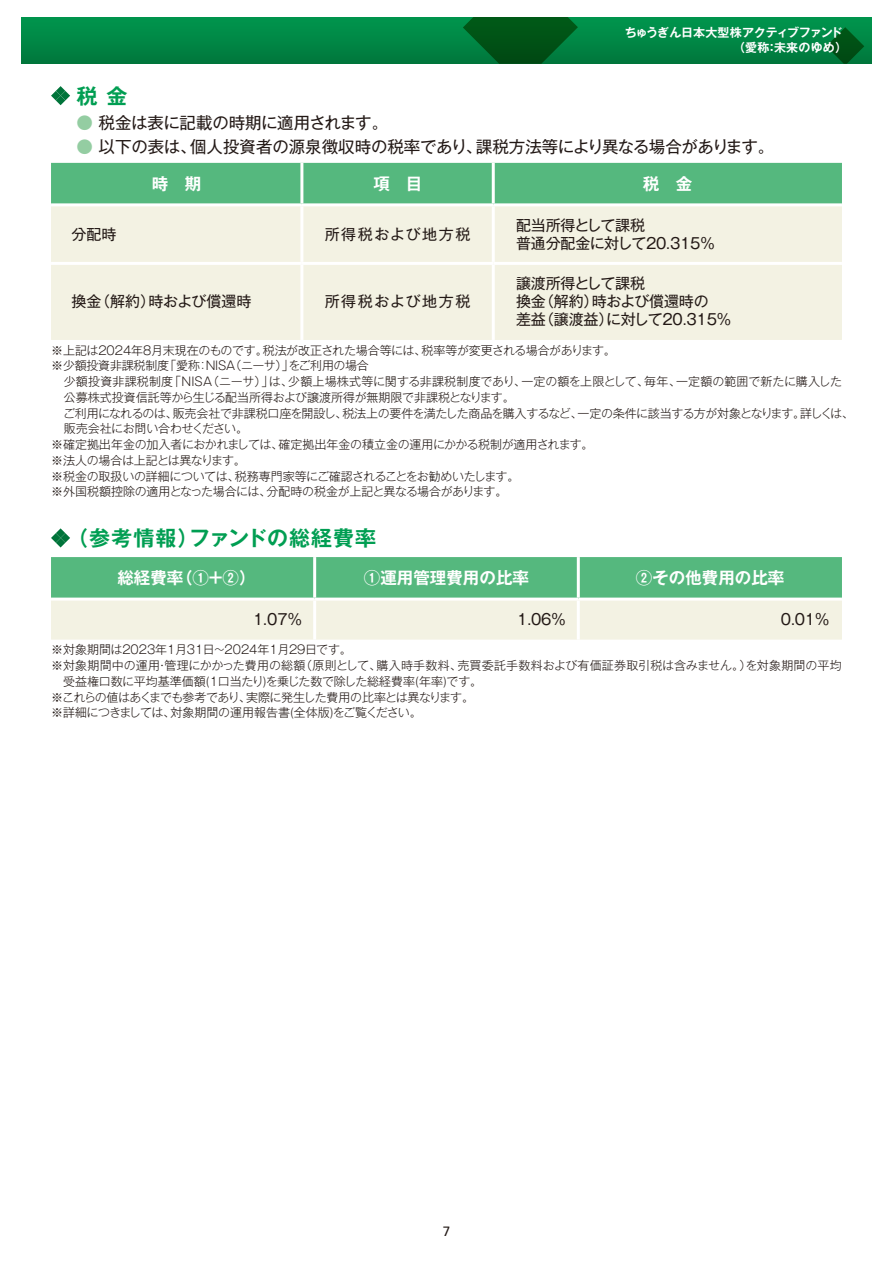
<style>
.page{position:relative;width:893px;height:1263px;background:#fff}
.page>*{position:absolute;margin:0;border:0;box-sizing:border-box;transform-origin:0 0}
.t1{font:700 21px "Gothic MB101 Pr 5 De";letter-spacing:.05em;color:#009e52}
.t2{font:16.5px "Gothic MB101 Pr 5";letter-spacing:-.01em;color:#231916}
.t3{font:700 16.5px "Gothic MB101 Pr 5 De";color:#fff}
.t4{font:15px/18px "Gothic MB101 Pr 5";letter-spacing:-.01em;color:#231916}
.t5{font:15px "Gothic MB101 Pr 5";letter-spacing:.105em;color:#231916}
.t6{font:13.5px "Frutiger LT Std";color:#231916}
.t7{font:300 12px/15.8px "Gothic MB101 Pr 5";letter-spacing:-.02em;color:#231916}
.t8{font:300 12px "Gothic MB101 Pr 5";letter-spacing:.015em;color:#231916}
.t9{font:300 12px "Gothic MB101 Pr 5";color:#231916}
.t10{font:300 12px "Gothic MB101 Pr 5";letter-spacing:.02em;color:#231916}
.t11{font:300 12px "Gothic MB101 Pr 5";letter-spacing:-.055em;color:#231916}
.t12{font:700 12px/15px "Gothic MB101 Pr 5 De";letter-spacing:-.01em;color:#fff}
.s1{color:#94cda2}
</style>
<div class="page">
<div style="left:21px;top:17px;width:851px;height:47px;background:linear-gradient(to bottom,#00964e,#00773c)"></div>
<svg style="left:463px;top:17px;width:115px;height:47px;background:#005e21"></svg>
<svg style="left:826px;top:27px;width:38px;height:37px"></svg>
<div style="left:51px;top:163px;width:791px;height:40px;background:#55b87e"></div>
<div style="left:51px;top:206px;width:791px;height:134px;background:#f3f2e3"></div>
<hr style="left:300px;top:163px;width:3px;height:40px;background:#fff">
<hr style="left:492px;top:163px;width:3px;height:40px;background:#fff">
<hr style="left:300px;top:206px;width:3px;height:56px;background:#fff">
<hr style="left:492px;top:206px;width:3px;height:56px;background:#fff">
<hr style="left:51px;top:262px;width:251px;height:3px;background:#fff">
<hr style="left:302px;top:262px;width:191px;height:3px;background:#fff">
<hr style="left:300px;top:265px;width:3px;height:75px;background:#fff">
<hr style="left:493px;top:262px;width:349px;height:3px;background:#fff">
<hr style="left:492px;top:265px;width:3px;height:75px;background:#fff">
<svg style="left:51px;top:86px;width:19px;height:19px"></svg>
<svg style="left:51px;top:557px;width:791px;height:83px;background:#a3d4b0"></svg>
<hr style="left:313px;top:557px;width:3px;height:41px;background:#fff">
<hr style="left:577px;top:557px;width:3px;height:41px;background:#fff">
<hr style="left:51px;top:598px;width:264px;height:3px;background:#fff">
<hr style="left:315px;top:598px;width:263px;height:3px;background:#fff">
<hr style="left:313px;top:601px;width:3px;height:39px;background:#fff">
<hr style="left:578px;top:598px;width:264px;height:3px;background:#fff">
<hr style="left:577px;top:601px;width:3px;height:39px;background:#fff">
<svg style="left:51px;top:528px;width:19px;height:19px"></svg>
<h1 class="t1" style="left:77px;top:78px;width:53px">税 金</h1>
<p class="t12" style="left:733px;top:24px;width:116px;text-indent:-108px">ちゅうぎん日本大型株アクティブファンド（愛称：未来のゆめ）</p>
<h2 class="t2" style="left:77px;top:109px;width:313px"><span class="s1">●</span> 税金は表に記載の時期に適用されます。</h2>
<h2 class="t2" style="left:77px;top:133px;width:699px"><span class="s1">●</span> 以下の表は、個人投資者の源泉徴収時の税率であり、課税方法等により異なる場合があります。</h2>
<h2 class="t3" style="left:152px;top:170px;width:51px">時　期</h2>
<h2 class="t3" style="left:373px;top:170px;width:50px">項　目</h2>
<h2 class="t3" style="left:643px;top:170px;width:51px">税　金</h2>
<p class="t4" style="left:72px;top:224px;width:46px">分配時</p>
<p class="t5" style="left:325px;top:222px;width:147px">所得税および地方税</p>
<p class="t4" style="left:516px;top:215px;width:200px">配当所得として課税<br>普通分配金に対して20.315％</p>
<p class="t4" style="left:516px;top:273px;width:217px">譲渡所得として課税<br>換金（解約）時および償還時の<br>差益（譲渡益）に対して20.315％</p>
<p class="t7" style="left:51px;top:341px;width:566px">※上記は2024年8月末現在のものです。税法が改正された場合等には、税率等が変更される場合があります。※少額投資非課税制度「愛称：NISA（ニーサ）」をご利用の場合</p>
<p class="t8" style="left:64px;top:372px;width:780px">少額投資非課税制度「NISA（ニーサ）」は、少額上場株式等に関する非課税制度であり、一定の額を上限として、毎年、一定額の範囲で新たに購入した</p>
<p class="t9" style="left:64px;top:387px;width:452px">公募株式投資信託等から生じる配当所得および譲渡所得が無期限で非課税となります。</p>
<p class="t7" style="left:63px;top:404px;width:792px">ご利用になれるのは、販売会社で非課税口座を開設し、税法上の要件を満たした商品を購入するなど、一定の条件に該当する方が対象となります。詳しくは、</p>
<p class="t7" style="left:64px;top:420px;width:186px">販売会社にお問い合わせください。</p>
<p class="t7" style="left:51px;top:436px;width:544px">※確定拠出年金の加入者におかれましては、確定拠出年金の積立金の運用にかかる税制が適用されます。</p>
<p class="t7" style="left:51px;top:451px;width:196px">※法人の場合は上記とは異なります。</p>
<p class="t7" style="left:51px;top:467px;width:470px">※税金の取扱いの詳細については、税務専門家等にご確認されることをお勧めいたします。</p>
<p class="t7" style="left:51px;top:483px;width:458px">※外国税額控除の適用となった場合には、分配時の税金が上記と異なる場合があります。</p>
<p class="t4" style="left:72px;top:291px;width:181px">換金（解約）時および償還時</p>
<p class="t5" style="left:325px;top:289px;width:147px">所得税および地方税</p>
<h1 class="t1" style="left:67px;top:520px;width:311px">（参考情報）ファンドの総経費率</h1>
<h2 class="t3" style="left:117px;top:564px;width:140px">総経費率（①＋②）</h2>
<h2 class="t3" style="left:364px;top:564px;width:166px">①運用管理費用の比率</h2>
<h2 class="t3" style="left:636px;top:564px;width:150px">②その他費用の比率</h2>
<p class="t4" style="left:253px;top:609px;width:50px">1.07%</p>
<p class="t4" style="left:517px;top:609px;width:50px">1.06%</p>
<p class="t4" style="left:781px;top:609px;width:50px">0.01%</p>
<p class="t9" style="left:51px;top:640px;width:302px">※対象期間は2023年1月31日～2024年1月29日です。</p>
<p class="t10" style="left:51px;top:656px;width:792px">※対象期間中の運用・管理にかかった費用の総額（原則として、購入時手数料、売買委託手数料および有価証券取引税は含みません。）を対象期間の平均</p>
<p class="t7" style="left:63px;top:672px;width:421px">受益権口数に平均基準価額(1口当たり)を乗じた数で除した総経費率(年率)です。</p>
<p class="t11" style="left:51px;top:687px;width:424px">※これらの値はあくまでも参考であり、実際に発生した費用の比率とは異なります。</p>
<p class="t7" style="left:51px;top:704px;width:372px">※詳細につきましては、対象期間の運用報告書(全体版)をご覧ください。</p>
<p class="t6" style="left:443px;top:1223px;width:9px">7</p>
</div>
